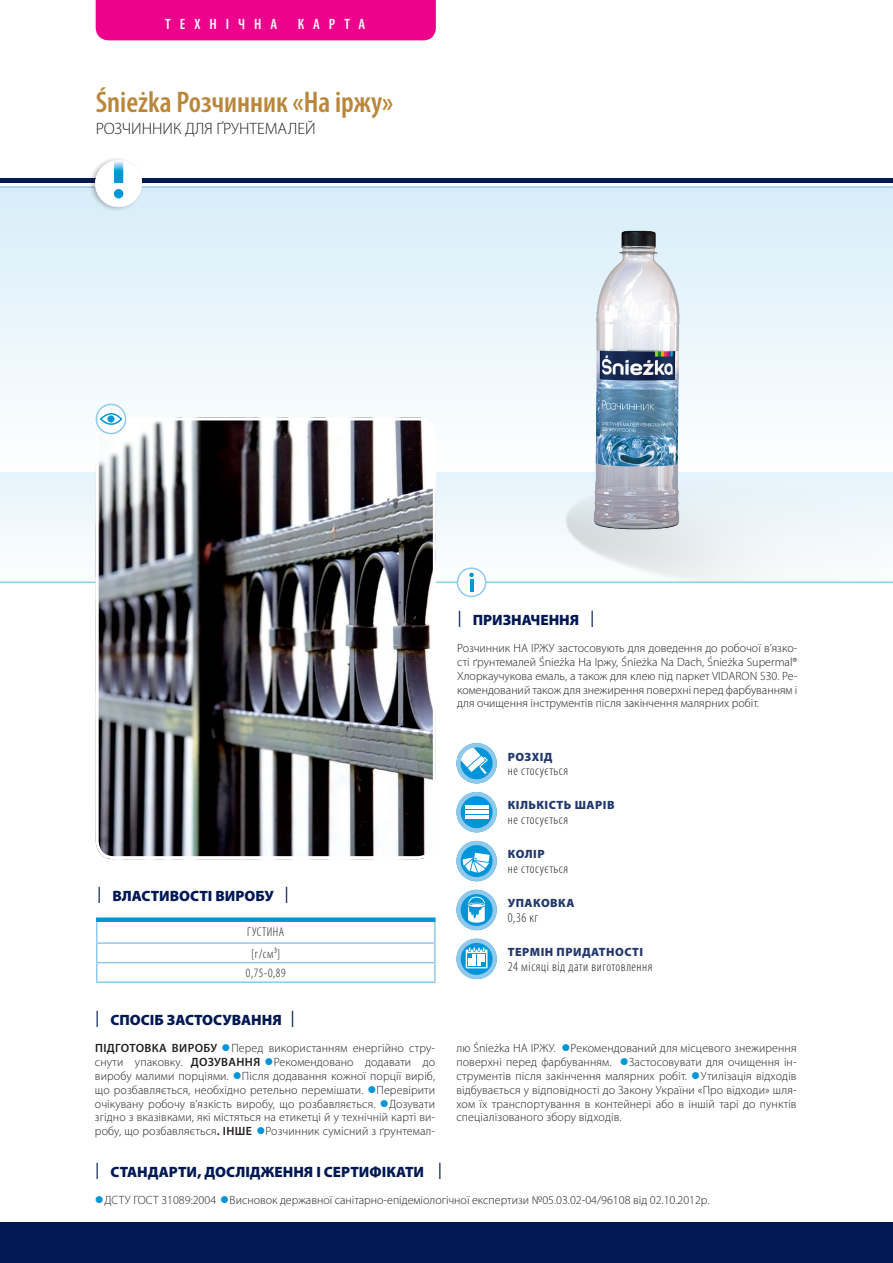
<style>
.page{position:relative;width:893px;height:1263px;background:#fff}
.page>*{position:absolute;margin:0;border:0;box-sizing:border-box;transform-origin:0 0}
.t1{font:600 condensed 30px "Myriad Pro";color:#ba8639}
.t2{font:300 16.5px "Myriad Pro";color:#231f20}
.t3{font:900 15px "Myriad Pro";color:#001954}
.t4{font:600 condensed 15px "Myriad Pro";letter-spacing:.6em;color:#fff}
.t5{font:300 condensed 13.5px "Myriad Pro";letter-spacing:.04em;color:#231f20}
.t6{font:300 condensed 12.75px/21.5px "Myriad Pro";letter-spacing:.04em;color:#231f20}
.t7{font:300 12px/13.8px "Myriad Pro";color:#231f20;text-align:justify}
.t8{font:900 12px "Myriad Pro";letter-spacing:.04em;color:#23396c}
.s1{font-weight:300;font-size:24px}
.s2{font-weight:600}
.s3{color:#0095d9}
</style>
<div class="page">
<div style="left:96px;top:0;width:340px;height:40px;background:#ed028c"></div>
<div style="left:0;top:1222px;width:893px;height:41px;background:#001954"></div>
<div style="left:0;top:187px;width:893px;height:286px;background:linear-gradient(to bottom,#d7edf9,#fefefe)"></div>
<hr style="left:0;top:179px;width:893px;height:4px;background:#001954">
<div style="left:0;top:473px;width:893px;height:110px;background:#f1f9fc"></div>
<hr style="left:0;top:582px;width:893px;height:1px;background:#91c9ed">
<div style="left:457px;top:568px;width:29px;height:28px;background:#fff;border-radius:50%"></div>
<div style="left:457px;top:567px;width:29px;height:30px;border:2px solid #91c9ed;border-radius:50%"></div>
<svg style="left:469px;top:573px;width:5px;height:19px"></svg>
<hr style="left:0;top:186px;width:893px;height:2px;background:#91c9ed">
<div style="left:89px;top:156px;width:56px;height:56px;background:#231f20;opacity:.3"></div>
<svg style="left:95px;top:161px;width:47px;height:46px"></svg>
<img style="left:525px;top:473px;width:368px;height:109px">
<img style="left:516px;top:225px;width:234px;height:311px">
<svg style="left:456px;top:743px;width:41px;height:40px"></svg>
<svg style="left:456px;top:792px;width:41px;height:40px"></svg>
<hr style="left:465px;top:815px;width:23px;height:4px;background:#fff">
<hr style="left:465px;top:811px;width:23px;height:3px;background:#fff">
<hr style="left:465px;top:806px;width:23px;height:3px;background:#fff">
<svg style="left:456px;top:841px;width:41px;height:40px"></svg>
<svg style="left:456px;top:890px;width:41px;height:40px"></svg>
<svg style="left:456px;top:939px;width:41px;height:40px"></svg>
<div style="left:96px;top:917px;width:340px;height:5px;background:#0095d9"></div>
<svg style="left:96px;top:920px;width:340px;height:61px"></svg>
<hr style="left:96px;top:942px;width:340px;height:2px;background:#91c9ed">
<hr style="left:96px;top:962px;width:340px;height:1px;background:#91c9ed">
<hr style="left:96px;top:981px;width:340px;height:2px;background:#91c9ed">
<img style="left:96px;top:417px;width:340px;height:442px">
<div style="left:96px;top:417px;width:340px;height:442px;border:3px solid #fff;border-radius:17px"></div>
<svg style="left:96px;top:404px;width:30px;height:29px"></svg>
<div style="left:96px;top:404px;width:30px;height:30px;border:2px solid #91c9ed;border-radius:50%"></div>
<div style="left:100px;top:413px;width:22px;height:12px;border:2px solid #0095d9;border-radius:50%"></div>
<div style="left:107px;top:415px;width:7px;height:7px;background:#0095d9;border-radius:50%"></div>
<p class="t4" style="left:165px;top:15px;width:114px">ТЕХНІЧНА</p>
<p class="t4" style="left:298px;top:15px;width:69px">КАРТА</p>
<h1 class="t1" style="left:96px;top:84px;width:299px">Śnieżka Розчинник «На іржу»</h1>
<h2 class="t2" style="left:96px;top:120px;width:221px">РОЗЧИННИК ДЛЯ ҐРУНТЕМАЛЕЙ</h2>
<p class="t3" style="left:457px;top:611px;width:139px"><span class="s1">I</span> ПРИЗНАЧЕННЯ <span class="s1">I</span></p>
<p class="t7" style="left:457px;top:641px;width:342px">Розчинник НА ІРЖУ застосовують для доведення до робочої в’язко&shy;сті ґрунтемалей Śnieżka На Іржу, Śnieżka Na Dach, Śnieżka Supermal® Хлоркаучукова емаль, а також для клею під паркет VIDARON S30. Ре&shy;комендований також для знежирення поверхні перед фарбуванням і для очищення інструментів після закінчення малярних робіт.</p>
<p class="t8" style="left:508px;top:750px;width:46px">РОЗХІД</p>
<p class="t5" style="left:508px;top:763px;width:62px">не стосується</p>
<p class="t8" style="left:508px;top:799px;width:108px">КІЛЬКІСТЬ ШАРІВ</p>
<p class="t5" style="left:508px;top:812px;width:62px">не стосується</p>
<p class="t8" style="left:508px;top:847px;width:38px">КОЛІР</p>
<p class="t5" style="left:508px;top:861px;width:62px">не стосується</p>
<p class="t8" style="left:508px;top:896px;width:68px">УПАКОВКА</p>
<p class="t5" style="left:508px;top:910px;width:32px">0,36 кг</p>
<p class="t8" style="left:508px;top:945px;width:137px">ТЕРМІН ПРИДАТНОСТІ</p>
<p class="t5" style="left:508px;top:959px;width:146px">24 місяці від дати виготовлення</p>
<p class="t3" style="left:97px;top:887px;width:194px"><span class="s1">I</span> ВЛАСТИВОСТІ ВИРОБУ <span class="s1">I</span></p>
<p class="t6" style="left:247px;top:921px;width:39px">ГУСТИНА [г/см³]</p>
<p class="t6" style="left:246px;top:962px;width:41px">0,75-0,89</p>
<p class="t3" style="left:95px;top:1011px;width:202px"><span class="s1">I</span> СПОСІБ ЗАСТОСУВАННЯ <span class="s1">I</span></p>
<p class="t7" style="left:95px;top:1042px;width:342px"><span class="s2">ПІДГОТОВКА ВИРОБУ</span> <span class="s3">●</span>Перед використанням енергійно стру&shy;снути упаковку. <span class="s2">ДОЗУВАННЯ</span> <span class="s3">●</span>Рекомендовано додавати до виробу малими порціями. <span class="s3">●</span>Після додавання кожної порції виріб, що розбавляється, необхідно ретельно перемішати. <span class="s3">●</span>Перевірити очікувану робочу в’язкість виробу, що розбавляється. <span class="s3">●</span>Дозувати згідно з вказівками, які містяться на етикетці й у технічній карті ви&shy;робу, що розбавляється<span class="s2">. ІНШЕ</span> <span class="s3">●</span>Розчинник сумісний з ґрунтемал-</p>
<p class="t7" style="left:456px;top:1042px;width:342px">лю Śnieżka НА ІРЖУ. <span class="s3">●</span>Рекомендований для місцевого знежирення поверхні перед фарбуванням. <span class="s3">●</span>Застосовувати для очищення ін&shy;струментів після закінчення малярних робіт. <span class="s3">●</span>Утилізація відходів відбувається у відповідності до Закону України «Про відходи» шля&shy;хом їх транспортування в контейнері або в іншій тарі до пунктів спеціалізованого збору відходів.</p>
<p class="t3" style="left:95px;top:1163px;width:349px"><span class="s1">I</span> СТАНДАРТИ, ДОСЛІДЖЕННЯ І СЕРТИФІКАТИ <span class="s1">I</span></p>
<p class="t7" style="left:95px;top:1193px;width:616px"><span class="s3">●</span>ДСТУ ГОСТ 31089:2004 <span class="s3">●</span>Висновок державної санітарно-епідеміологічної експертизи №05.03.02-04/96108 від 02.10.2012р.</p>
</div>
